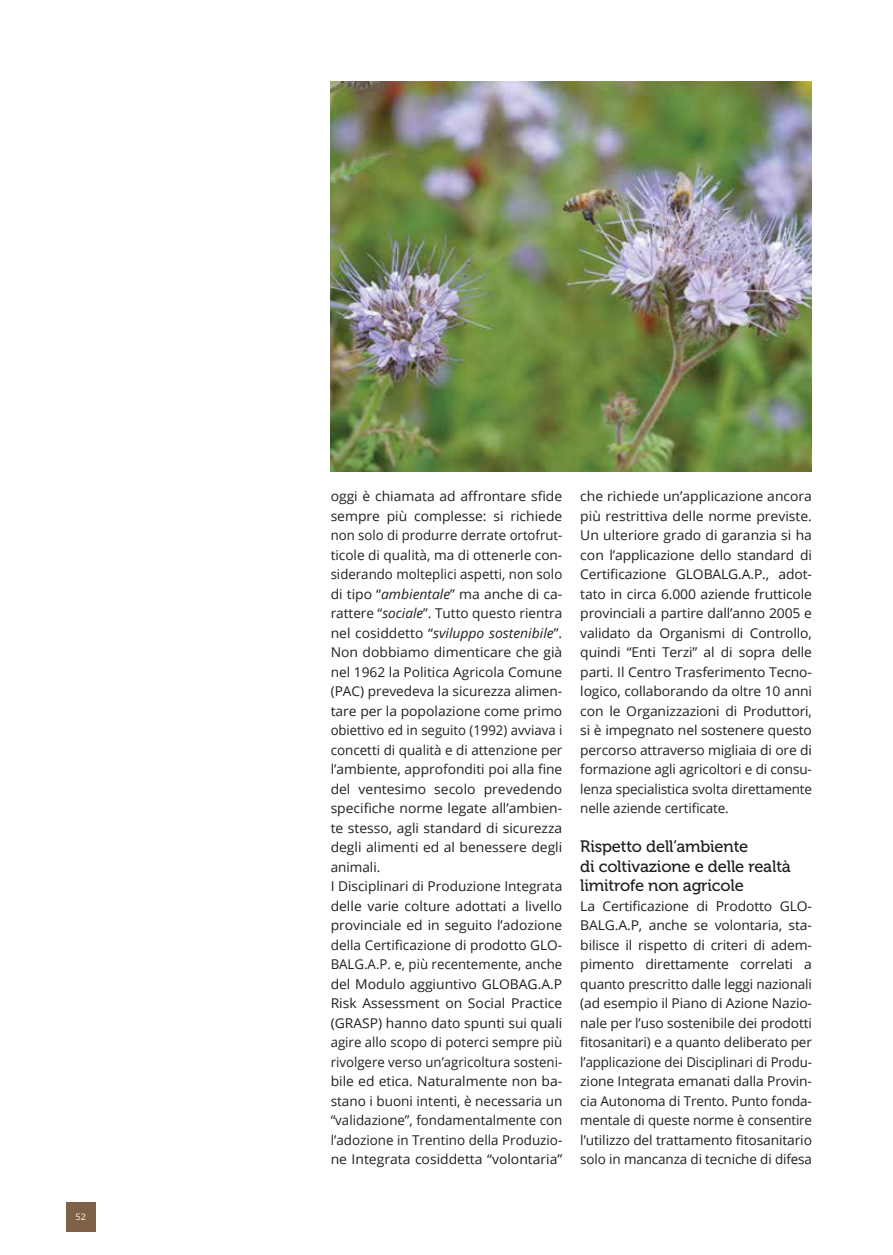
<style>
.page{position:relative;width:893px;height:1255px;background:#fff}
.page>*{position:absolute;margin:0;border:0;box-sizing:border-box;transform-origin:0 0}
.t1{font:16.5px/19.5px "Museo 500";letter-spacing:-.01em;color:#231f20}
.t2{font:13.5px/19.5px "Open Sans";color:#231f20;text-align:justify}
.t3{font:9px "Open Sans";color:#fff}
.s1{font-style:italic}
</style>
<div class="page">
<div style="left:66px;top:1201px;width:30px;height:30px;background:#7e6147"></div>
<img style="left:331px;top:81px;width:481px;height:390px">
<p class="t3" style="left:76px;top:1210px;width:12px">52</p>
<p class="t2" style="left:331px;top:486px;width:233px;text-align:left">oggi è chiamata ad affrontare sfide sempre più complesse: si richiede non solo di produrre derrate ortofrut&shy;ticole di qualità, ma di ottenerle con&shy;siderando molteplici aspetti, non solo di tipo “<span class="s1">ambientale</span>” ma anche di ca&shy;rattere “<span class="s1">sociale</span>”. Tutto questo rientra nel cosiddetto “<span class="s1">sviluppo sostenibile</span>”.<br>Non dobbiamo dimenticare che già nel 1962 la Politica Agricola Comune (PAC) prevedeva la sicurezza alimen&shy;tare per la popolazione come primo obiettivo ed in seguito (1992) avviava i concetti di qualità e di attenzione per l’ambiente, approfonditi poi alla fine del ventesimo secolo prevedendo specifiche norme legate all’ambien&shy;te stesso, agli standard di sicurezza degli alimenti ed al benessere degli animali.<br>I Disciplinari di Produzione Integrata delle varie colture adottati a livello provinciale ed in seguito l’adozione della Certificazione di prodotto GLO-BALG.A.P. e, più recentemente, anche del Modulo aggiuntivo GLOBAG.A.P Risk Assessment on Social Practice (GRASP) hanno dato spunti sui quali agire allo scopo di poterci sempre più rivolgere verso un’agricoltura sosteni&shy;bile ed etica. Naturalmente non ba&shy;stano i buoni intenti, è necessaria un “validazione”, fondamentalmente con l’adozione in Trentino della Produzio&shy;ne Integrata cosiddetta “volontaria”</p>
<p class="t2" style="left:580px;top:486px;width:233px">che richiede un’applicazione ancora più restrittiva delle norme previste.<br>Un ulteriore grado di garanzia si ha con l’applicazione dello standard di Certificazione GLOBALG.A.P., adot&shy;tato in circa 6.000 aziende frutticole provinciali a partire dall’anno 2005 e validato da Organismi di Controllo, quindi “Enti Terzi” al di sopra delle parti. Il Centro Trasferimento Tecno&shy;logico, collaborando da oltre 10 anni con le Organizzazioni di Produttori, si è impegnato nel sostenere questo percorso attraverso migliaia di ore di formazione agli agricoltori e di consu&shy;lenza specialistica svolta direttamente nelle aziende certificate.</p>
<p class="t1" style="left:580px;top:837px;width:212px">Rispetto dell’ambiente<br>di coltivazione e delle realtà limitrofe non agricole</p>
<p class="t2" style="left:580px;top:895px;width:233px">La Certificazione di Prodotto GLO-BALG.A.P, anche se volontaria, sta&shy;bilisce il rispetto di criteri di adem&shy;pimento direttamente correlati a quanto prescritto dalle leggi nazionali (ad esempio il Piano di Azione Nazio&shy;nale per l’uso sostenibile dei prodotti fitosanitari) e a quanto deliberato per l’applicazione dei Disciplinari di Produ&shy;zione Integrata emanati dalla Provin&shy;cia Autonoma di Trento. Punto fonda&shy;mentale di queste norme è consentire l’utilizzo del trattamento fitosanitario solo in mancanza di tecniche di difesa</p>
</div>
